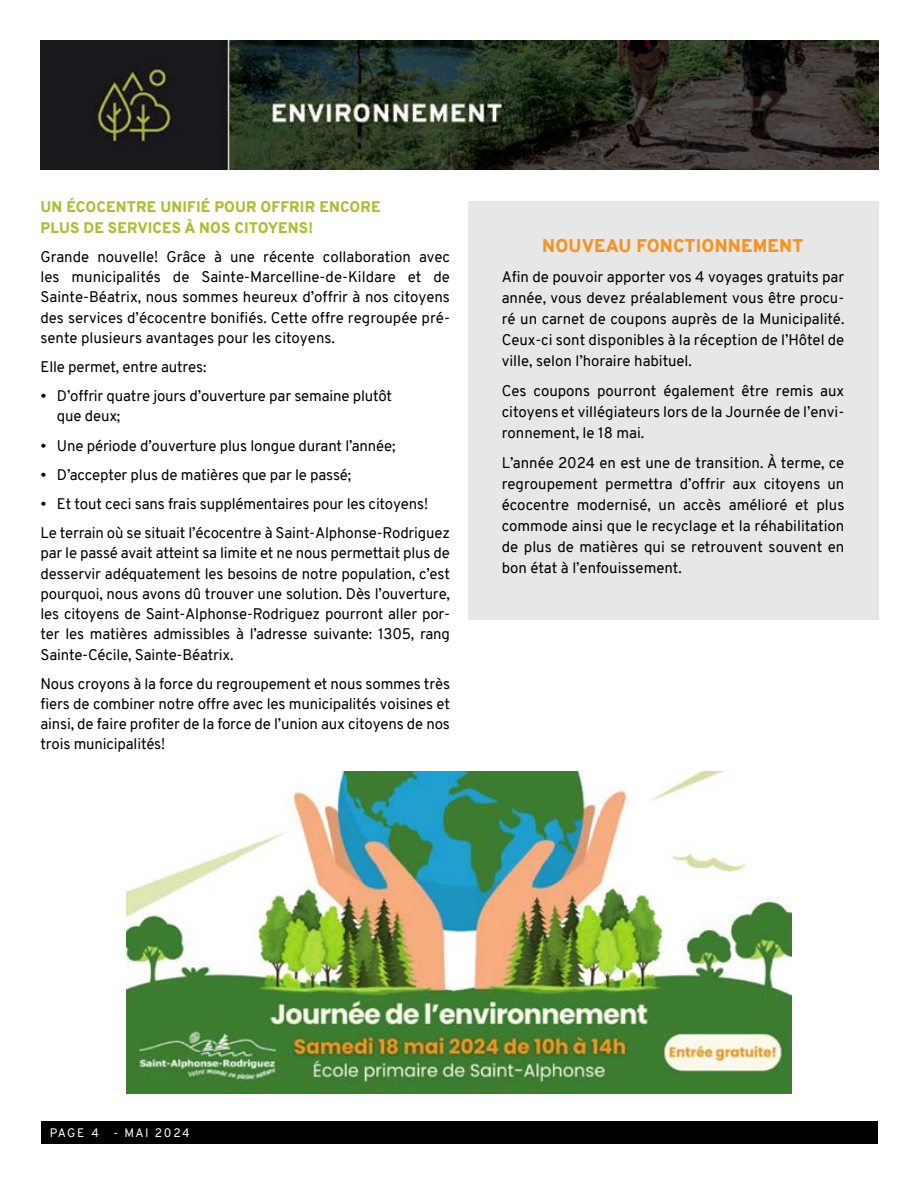
<style>
.page{position:relative;width:918px;height:1188px;background:#fff}
.page>*{position:absolute;margin:0;border:0;box-sizing:border-box;transform-origin:0 0}
.t1{font:900 18px "Overpass";letter-spacing:.01em;color:#f7941f}
.t2{font:15px/20.2px "Overpass";letter-spacing:-.01em;color:#000;text-align:justify}
.t3{font:900 15px/20.2px "Overpass";letter-spacing:.01em;color:#b0bc36}
.t4{font:12px "Overpass";letter-spacing:.13em;color:#fff}
</style>
<div class="page">
<div style="left:41px;top:1121px;width:837px;height:23px;background:#000"></div>
<img style="left:41px;top:40px;width:837px;height:129px">
<img style="left:126px;top:771px;width:666px;height:323px">
<div style="left:468px;top:201px;width:410px;height:419px;background:#e7e7e7"></div>
<p class="t3" style="left:41px;top:197px;width:342px">UN ÉCOCENTRE UNIFIÉ POUR OFFRIR ENCORE<br>PLUS DE SERVICES À NOS CITOYENS!</p>
<p class="t2" style="left:40px;top:247px;width:411px">Grande nouvelle! Grâce à une récente collaboration avec les municipalités de Sainte-Marcelline-de-Kildare et de Sainte-Béatrix, nous sommes heureux d’offrir à nos citoyens des services d’écocentre bonifiés. Cette offre regroupée pré&shy;sente plusieurs avantages pour les citoyens.</p>
<p class="t2" style="left:40px;top:357px;width:167px">Elle permet, entre autres:</p>
<p class="t2" style="left:57px;top:386px;width:337px;text-indent:-16px">• D’offrir quatre jours d’ouverture par semaine plutôt que deux;</p>
<p class="t2" style="left:40px;top:435px;width:356px">• Une période d’ouverture plus longue durant l’année;</p>
<p class="t2" style="left:40px;top:464px;width:312px">• D’accepter plus de matières que par le passé;</p>
<p class="t2" style="left:40px;top:489px;width:411px;line-height:29.1px">• Et tout ceci sans frais supplémentaires pour les citoyens!<br>Le terrain où se situait l’écocentre à Saint-Alphonse-Rodriguez</p>
<p class="t2" style="left:40px;top:543px;width:411px">par le passé avait atteint sa limite et ne nous permettait plus de desservir adéquatement les besoins de notre population, c’est pourquoi, nous avons dû trouver une solution. Dès l’ouverture, les citoyens de Saint-Alphonse-Rodriguez pourront aller por&shy;ter les matières admissibles à l’adresse suivante: 1305, rang Sainte-Cécile, Sainte-Béatrix.</p>
<p class="t2" style="left:40px;top:673px;width:411px">Nous croyons à la force du regroupement et nous sommes très fiers de combiner notre offre avec les municipalités voisines et ainsi, de faire profiter de la force de l’union aux citoyens de nos trois municipalités!</p>
<p class="t1" style="left:542px;top:233px;width:263px">NOUVEAU FONCTIONNEMENT</p>
<p class="t2" style="left:502px;top:266px;width:344px;line-height:21px">Afin de pouvoir apporter vos 4 voyages gratuits par année, vous devez préalablement vous être procu&shy;ré un carnet de coupons auprès de la Municipalité.<br>Ceux-ci sont disponibles à la réception de l’Hôtel de ville, selon l’horaire habituel.</p>
<p class="t2" style="left:502px;top:380px;width:344px;line-height:21px">Ces coupons pourront également être remis aux citoyens et villégiateurs lors de la Journée de l’envi&shy;ronnement, le 18 mai.</p>
<p class="t2" style="left:502px;top:452px;width:344px;line-height:21px">L’année 2024 en est une de transition. À terme, ce regroupement permettra d’offrir aux citoyens un écocentre modernisé, un accès amélioré et plus commode ainsi que le recyclage et la réhabilitation de plus de matières qui se retrouvent souvent en bon état à l’enfouissement.</p>
<p class="t4" style="left:50px;top:1124px;width:141px">PAGE 4 - MAI 2024</p>
</div>
